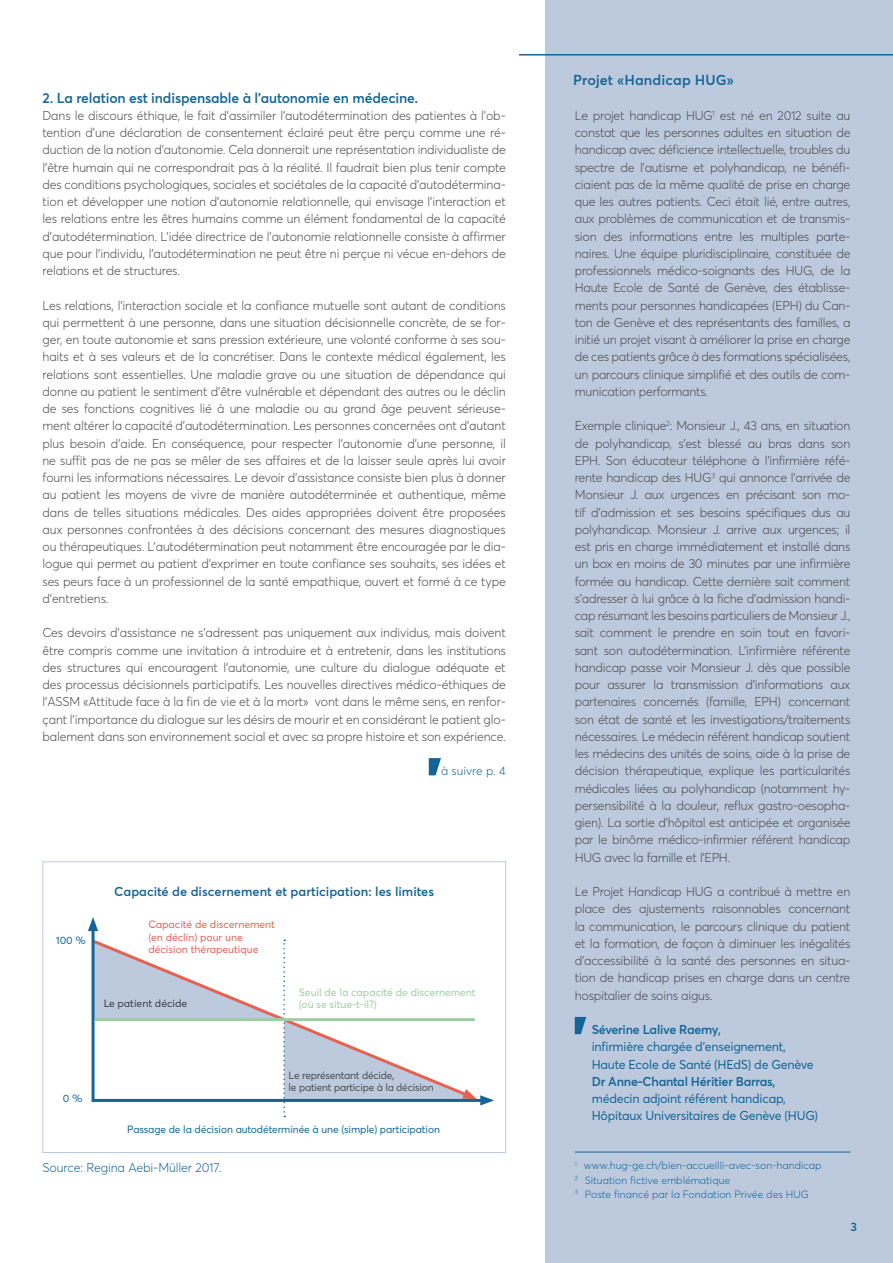
<style>
.page{position:relative;width:893px;height:1263px;background:#fff}
.page>*{position:absolute;margin:0;border:0;box-sizing:border-box;transform-origin:0 0}
.t1{font:600 14.25px "Averta Std";letter-spacing:-.01em;color:#146597}
.t2{font:600 14.25px "Averta Std";letter-spacing:.01em;color:#146597}
.t3{font:300 12.75px/17.2px "Averta Std";letter-spacing:-.02em;color:#4b4b4d;text-align:justify}
.t4{font:12.75px/17.2px "Averta Std";letter-spacing:-.02em;color:#146597}
.t5{font:600 12.75px "Averta Std";letter-spacing:-.02em;color:#146597}
.t6{font:600 12.75px "Averta Std";color:#146597}
.t7{font:300 12.75px "Averta Std";letter-spacing:-.01em;color:#146597}
.t8{font:300 12px "Averta Std";color:#146597}
.t9{font:600 12px "Averta Std";color:#146597}
.t10{font:300 10.5px/14.2px "Averta Std";color:#146597}
.t11{font:10.5px/12px "Averta Std";letter-spacing:-.02em;color:#4b4b4d}
.t12{font:10.5px "Averta Std";letter-spacing:-.01em;color:#146597}
.t13{font:10.5px/12px "Averta Std";letter-spacing:-.005em;color:#e56152}
.t14{font:10.5px/12px "Averta Std";letter-spacing:-.005em;color:#9dcda1}
</style>
<div class="page">
<div style="left:545px;top:0;width:348px;height:1263px;background:#bdcade"></div>
<hr style="left:519px;top:54px;width:374px;height:2px;background:#146597">
<svg style="left:575px;top:1017px;width:11px;height:17px"></svg>
<svg style="left:429px;top:758px;width:12px;height:17px"></svg>
<div style="left:43px;top:861px;width:463px;height:292px;border:1px solid #bdcade"></div>
<svg style="left:91px;top:931px;width:4px;height:171px"></svg>
<svg style="left:93px;top:939px;width:401px;height:178px"></svg>
<svg style="left:88px;top:917px;width:10px;height:14px"></svg>
<hr style="left:95px;top:1018px;width:380px;height:3px;background:#9dcda1">
<hr style="left:575px;top:1152px;width:275px;height:1px;background:#146597">
<p class="t1" style="left:43px;top:89px;width:377px">2. La relation est indispensable à l'autonomie en médecine.</p>
<p class="t3" style="left:43px;top:107px;width:465px">Dans le discours éthique, le fait d'assimiler l'autodétermination des patientes à l'ob&shy;tention d'une déclaration de consentement éclairé peut être perçu comme une ré&shy;duction de la notion d'autonomie. Cela donnerait une représentation individualiste de l'être humain qui ne correspondrait pas à la réalité. Il faudrait bien plus tenir compte des conditions psychologiques, sociales et sociétales de la capacité d'autodétermina&shy;tion et développer une notion d'autonomie relationnelle, qui envisage l'interaction et les relations entre les êtres humains comme un élément fondamental de la capacité d'autodétermination. L'idée directrice de l'autonomie relationnelle consiste à affirmer que pour l'individu, l'autodétermination ne peut être ni perçue ni vécue en-dehors de relations et de structures.</p>
<p class="t3" style="left:43px;top:296px;width:465px">Les relations, l'interaction sociale et la confiance mutuelle sont autant de conditions qui permettent à une personne, dans une situation décisionnelle concrète, de se for&shy;ger, en toute autonomie et sans pression extérieure, une volonté conforme à ses sou&shy;haits et à ses valeurs et de la concrétiser. Dans le contexte médical également, les relations sont essentielles. Une maladie grave ou une situation de dépendance qui donne au patient le sentiment d'être vulnérable et dépendant des autres ou le déclin de ses fonctions cognitives lié à une maladie ou au grand âge peuvent sérieuse&shy;ment altérer la capacité d'autodétermination. Les personnes concernées ont d'autant plus besoin d'aide. En conséquence, pour respecter l'autonomie d'une personne, il ne suffit pas de ne pas se mêler de ses affaires et de la laisser seule après lui avoir fourni les informations nécessaires. Le devoir d'assistance consiste bien plus à donner au patient les moyens de vivre de manière autodéterminée et authentique, même dans de telles situations médicales. Des aides appropriées doivent être proposées aux personnes confrontées à des décisions concernant des mesures diagnostiques ou thérapeutiques. L'autodétermination peut notamment être encouragée par le dia&shy;logue qui permet au patient d'exprimer en toute confiance ses souhaits, ses idées et ses peurs face à un professionnel de la santé empathique, ouvert et formé à ce type d’entretiens.</p>
<p class="t3" style="left:43px;top:624px;width:465px">Ces devoirs d'assistance ne s'adressent pas uniquement aux individus, mais doivent être compris comme une invitation à introduire et à entretenir, dans les institutions des structures qui encouragent l'autonomie, une culture du dialogue adéquate et des processus décisionnels participatifs. Les nouvelles directives médico-éthiques de l'ASSM «Attitude face à la fin de vie et à la mort» vont dans le même sens, en renfor&shy;çant l’importance du dialogue sur les désirs de mourir et en considérant le patient glo&shy;balement dans son environnement social et avec sa propre histoire et son expérience.</p>
<p class="t8" style="left:441px;top:764px;width:66px">à suivre p. 4</p>
<p class="t12" style="left:56px;top:934px;width:32px">100 %</p>
<p class="t6" style="left:114px;top:883px;width:321px">Capacité de discernement et participation: les limites</p>
<p class="t13" style="left:148px;top:919px;width:128px">Capacité de discernement (en déclin) pour une décision thérapeutique</p>
<p class="t11" style="left:103px;top:997px;width:86px">Le patient décide</p>
<p class="t14" style="left:299px;top:986px;width:178px">Seuil de la capacité de discernement (où se situe-t-il?)</p>
<p class="t12" style="left:63px;top:1092px;width:21px">0 %</p>
<p class="t11" style="left:289px;top:1069px;width:146px">Le représentant décide,<br>le patient participe à la décision</p>
<p class="t12" style="left:127px;top:1123px;width:314px">Passage de la décision autodéterminée à une (simple) participation</p>
<p class="t2" style="left:573px;top:71px;width:162px">Projet «Handicap HUG»</p>
<p class="t3" style="left:575px;top:107px;width:277px">Le projet handicap HUG<sup>1</sup> est né en 2012 suite au constat que les personnes adultes en situation de handicap avec déficience intellectuelle, troubles du spectre de l’autisme et polyhandicap, ne bénéfi&shy;ciaient pas de la même qualité de prise en charge que les autres patients. Ceci était lié, entre autres, aux problèmes de communication et de transmis&shy;sion des informations entre les multiples parte&shy;naires. Une équipe pluridisciplinaire, constituée de professionnels médico-soignants des HUG, de la Haute Ecole de Santé de Genève, des établisse&shy;ments pour personnes handicapées (EPH) du Can&shy;ton de Genève et des représentants des familles, a initié un projet visant à améliorer la prise en charge de ces patients grâce à des formations spécialisées, un parcours clinique simplifié et des outils de com&shy;munication performants.</p>
<p class="t3" style="left:575px;top:417px;width:277px">Exemple clinique<sup>2</sup>: Monsieur J., 43 ans, en situation de polyhandicap, s’est blessé au bras dans son EPH. Son éducateur téléphone à l’infirmière réfé&shy;rente handicap des HUG<sup>3</sup> qui annonce l’arrivée de Monsieur J. aux urgences en précisant son mo&shy;tif d’admission et ses besoins spécifiques dus au polyhandicap. Monsieur J. arrive aux urgences; il est pris en charge immédiatement et installé dans un box en moins de 30 minutes par une infirmière formée au handicap. Cette dernière sait comment s’adresser à lui grâce à la fiche d’admission handi&shy;cap résumant les besoins particuliers de Monsieur J., sait comment le prendre en soin tout en favori&shy;sant son autodétermination. L’infirmière référente handicap passe voir Monsieur J. dès que possible pour assurer la transmission d’informations aux partenaires concernés (famille, EPH) concernant son état de santé et les investigations/traitements nécessaires. Le médecin référent handicap soutient les médecins des unités de soins, aide à la prise de décision thérapeutique, explique les particularités médicales liées au polyhandicap (notamment hy&shy;persensibilité à la douleur, reflux gastro-oesopha&shy;gien). La sortie d’hôpital est anticipée et organisée par le binôme médico-infirmier référent handicap HUG avec la famille et l’EPH.</p>
<p class="t3" style="left:575px;top:883px;width:277px">Le Projet Handicap HUG a contribué à mettre en place des ajustements raisonnables concernant la communication, le parcours clinique du patient et la formation, de façon à diminuer les inégalités d’accessibilité à la santé des personnes en situa&shy;tion de handicap prises en charge dans un centre hospitalier de soins aigus.</p>
<p class="t5" style="left:592px;top:1021px;width:131px">Séverine Lalive Raemy,</p>
<p class="t4" style="left:592px;top:1038px;width:223px">infirmière chargée d’enseignement,<br>Haute Ecole de Santé (HEdS) de Genève</p>
<p class="t5" style="left:592px;top:1073px;width:185px">Dr Anne-Chantal Héritier Barras,</p>
<p class="t4" style="left:592px;top:1090px;width:228px">médecin adjoint référent handicap,<br>Hôpitaux Universitaires de Genève (HUG)</p>
<p class="t7" style="left:43px;top:1160px;width:181px">Source: Regina Aebi-Müller 2017.</p>
<p class="t10" style="left:575px;top:1158px;width:248px"><sup>1</sup> www.hug-ge.ch/bien-accueilli-avec-son-handicap<br><sup>2</sup> Situation fictive emblématique<br><sup>3</sup> Poste financé par la Fondation Privée des HUG</p>
<p class="t9" style="left:850px;top:1219px;width:8px">3</p>
</div>
